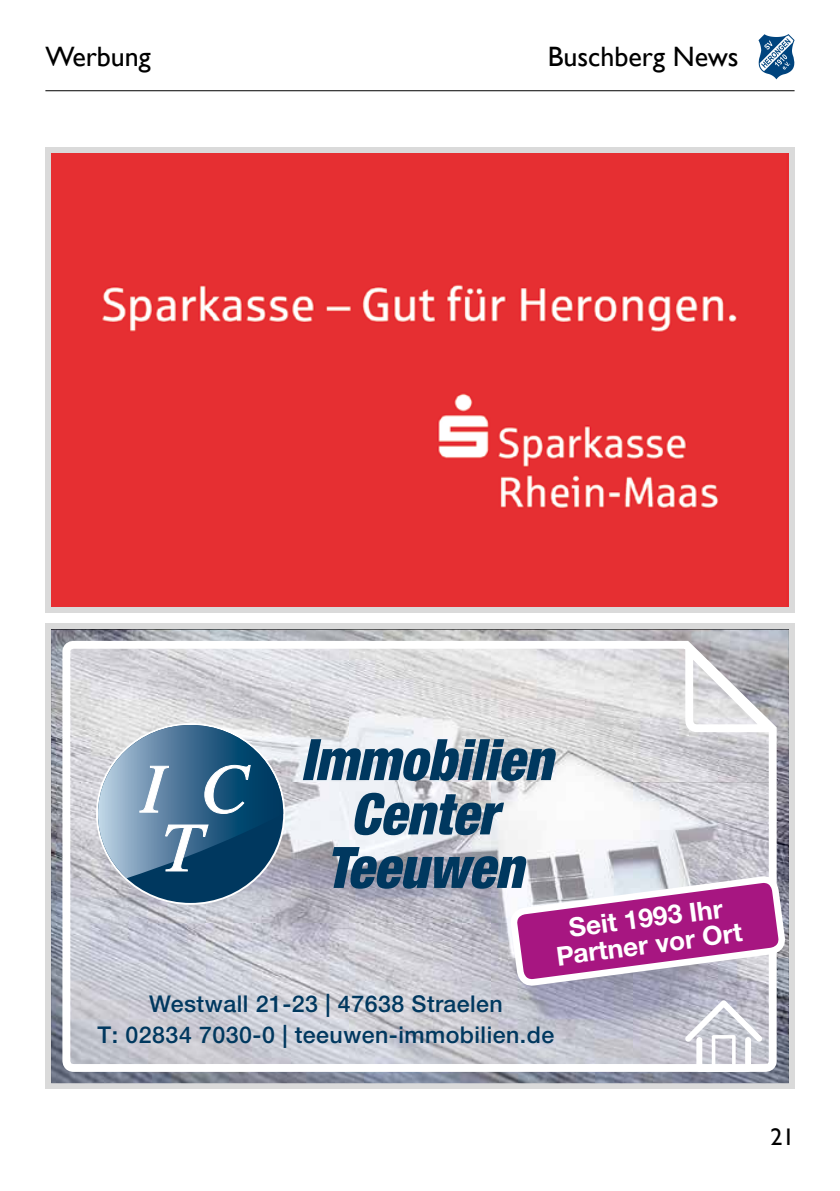
<style>
.page{position:relative;width:840px;height:1191px;background:#fff}
.page>*{position:absolute;margin:0;border:0;box-sizing:border-box;transform-origin:0 0}
.t1{font:28px "Gill Sans";color:#000}
.t2{font:700 26.2px/26.2px "Helvetica Neue LTW1 G";color:#fff;text-align:center}
.t3{font:24px "Gill Sans";color:#000}
.t4{font:500 23.2px/30.8px "Helvetica Neue LTW1 G";letter-spacing:.02em;color:#00385f;text-align:center}
</style>
<div class="page">
<div style="left:45px;top:624px;width:749px;height:465px;background:#dadada"></div>
<svg style="left:51px;top:629px;width:737px;height:454px;background:#838895"></svg>
<svg style="left:58px;top:633px;width:722px;height:442px"></svg>
<svg style="left:677px;top:639px;width:108px;height:97px"></svg>
<svg style="left:512px;top:983px;width:270px;height:89px;background:#bdbdca"></svg>
<svg style="left:684px;top:1000px;width:78px;height:71px"></svg>
<div style="left:98px;top:725px;width:185px;height:178px;background:#00385f;border-radius:50%"></div>
<svg style="left:98px;top:725px;width:185px;height:153px"></svg>
<svg style="left:303px;top:739px;width:253px;height:42px;background:#608199"></svg>
<svg style="left:352px;top:792px;width:151px;height:43px;background:#6b899f"></svg>
<svg style="left:332px;top:847px;width:450px;height:136px;background:#b28eb3"></svg>
<div style="left:45px;top:147px;width:749px;height:465px;background:#dadada"></div>
<div style="left:51px;top:153px;width:737px;height:454px;background:#e62f32"></div>
<hr style="left:45px;top:90px;width:749px;height:1px;background:#000">
<svg style="left:758px;top:34px;width:36px;height:45px"></svg>
<p class="t1" style="left:46px;top:41px;width:107px">Werbung</p>
<p class="t1" style="left:547px;top:41px;width:192px">Buschberg News</p>
<p class="t2" style="left:550px;top:918px;width:189px;rotate:-8deg">Seit 1993 Ihr<br>Partner vor Ort</p>
<p class="t4" style="left:97px;top:988px;width:458px">Westwall 21-23 | 47638 Straelen<br>T: 02834 7030-0 | teeuwen-immobilien.de</p>
<p class="t3" style="left:770px;top:1123px;width:25px">21</p>
</div>
